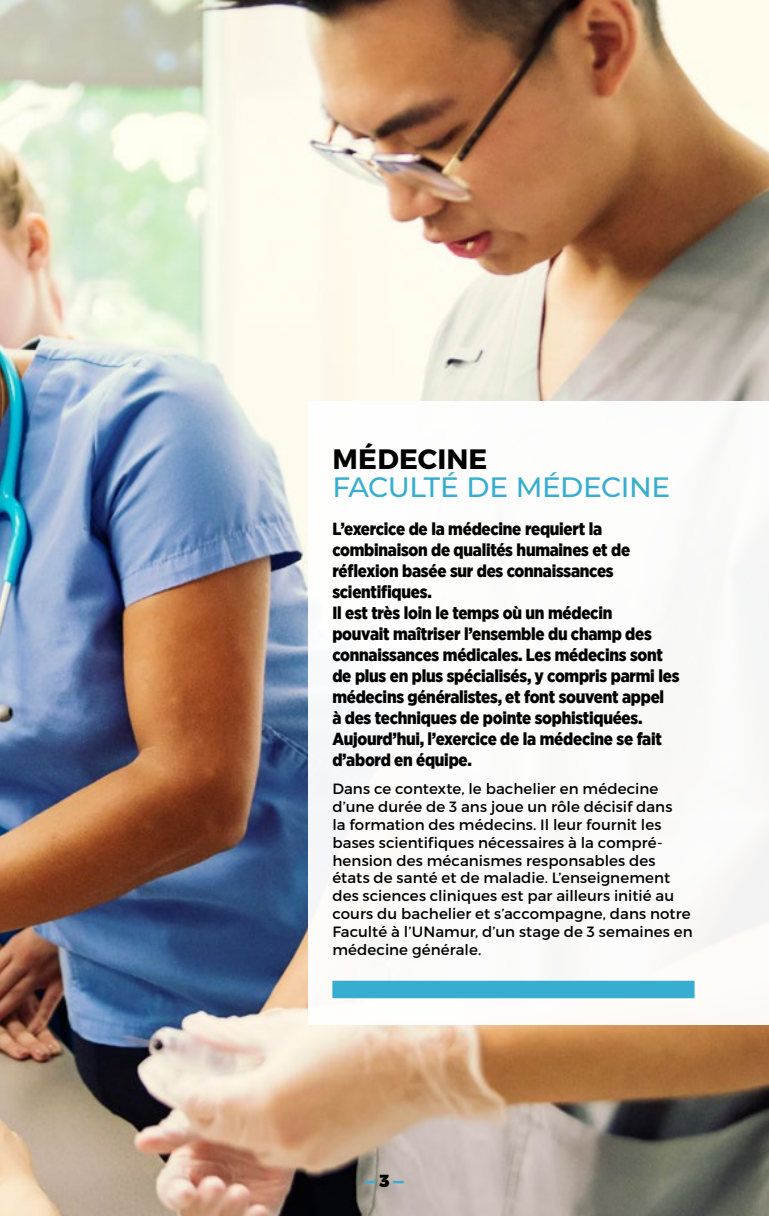
<style>
.page{position:relative;width:769px;height:1216px;background:#fff}
.page>*{position:absolute;margin:0;border:0;box-sizing:border-box;transform-origin:0 0}
.t1{font:500 28px "Montserrat";letter-spacing:-.015em;color:#37aecf}
.t2{font:700 28px "Montserrat";letter-spacing:.005em;color:#000}
.t3{font:900 17.5px/21px "Gotham Narrow";letter-spacing:-.015em;color:#000}
.t4{font:900 17.5px "Montserrat";color:#37aecf}
.t5{font:14.88px/17.8px "Montserrat";letter-spacing:.005em;color:#000}
.s1{color:#000}
</style>
<div class="page">
<img style="left:0;top:0;width:769px;height:1215px">
<div style="left:308px;top:401px;width:461px;height:623px;background:#fff"></div>
<div style="left:332px;top:980px;width:362px;height:18px;background:#37aecf"></div>
<h1 class="t2" style="left:333px;top:441px;width:156px">MÉDECINE</h1>
<h1 class="t1" style="left:332px;top:467px;width:339px">FACULTÉ DE MÉDECINE</h1>
<p class="t3" style="left:332px;top:518px;width:348px">L’exercice de la médecine requiert la combinaison de qualités humaines et de réflexion basée sur des connaissances scientifiques.<br>Il est très loin le temps où un médecin<br>pouvait maîtriser l’ensemble du champ des connaissances médicales. Les médecins sont de plus en plus spécialisés, y compris parmi les médecins généralistes, et font souvent appel<br>à des techniques de pointe sophistiquées.<br>Aujourd’hui, l’exercice de la médecine se fait d’abord en équipe.</p>
<p class="t5" style="left:332px;top:779px;width:362px">Dans ce contexte, le bachelier en médecine d’une durée de 3 ans joue un rôle décisif dans<br>la formation des médecins. Il leur fournit les bases scientifiques nécessaires à la compré&shy;hension des mécanismes responsables des états de santé et de maladie. L’enseignement des sciences cliniques est par ailleurs initié au cours du bachelier et s’accompagne, dans notre Faculté à l’UNamur, d’un stage de 3 semaines en médecine générale.</p>
<p class="t4" style="left:365px;top:1169px;width:40px">—<span class="s1">3</span>—</p>
</div>
